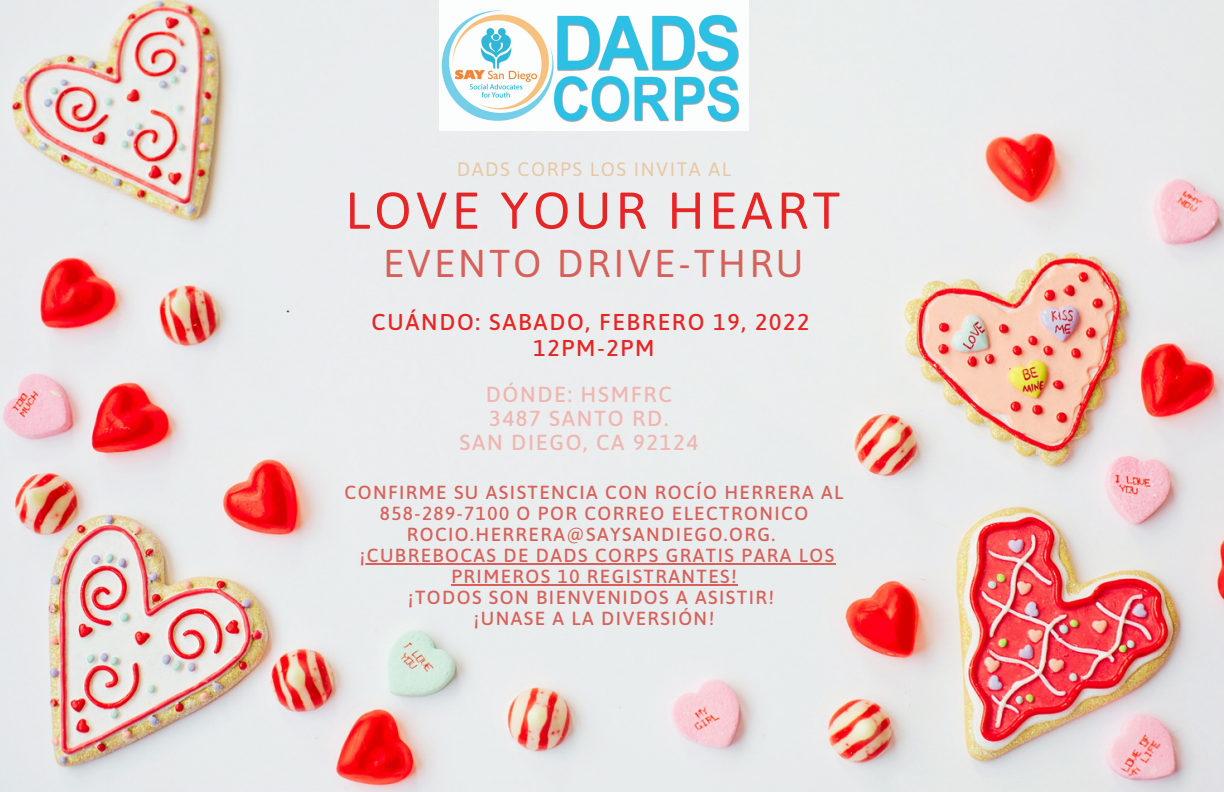
<style>
.page{position:relative;width:1224px;height:792px;background:#fff}
.page>*{position:absolute;margin:0;border:0;box-sizing:border-box;transform-origin:0 0}
.t1{font:51.6px "Asap";letter-spacing:.075em;color:#e62524}
.t2{font:38.8px "Asap";letter-spacing:.075em;color:#d7615a}
.t3{font:500 23px "Asap";letter-spacing:.075em;color:#e62524}
.t4{font:500 21.8px "Asap";letter-spacing:.075em;color:#f0b6b1}
.t5{font:19.4px "Asap";letter-spacing:.075em;color:#e7c8a4}
.t6{font:500 19px/21px "Asap";letter-spacing:.075em;color:#d7615a;text-align:center}
</style>
<div class="page">
<img style="left:0;top:0;width:1224px;height:792px">
<img style="left:440px;top:0;width:309px;height:131px">
<hr style="left:360px;top:563px;width:476px;height:2px;background:#d7615a">
<hr style="left:451px;top:584px;width:287px;height:2px;background:#d7615a">
<p class="t5" style="left:457px;top:158px;width:276px">DADS CORPS LOS INVITA AL</p>
<p class="t1" style="left:345px;top:181px;width:497px">LOVE YOUR HEART</p>
<p class="t2" style="left:383px;top:240px;width:422px">EVENTO DRIVE-THRU</p>
<p class="t3" style="left:371px;top:309px;width:439px">CUÁNDO: SABADO, FEBRERO 19, 2022</p>
<p class="t3" style="left:533px;top:334px;width:123px">12PM-2PM</p>
<p class="t4" style="left:486px;top:382px;width:188px">DÓNDE: HSMFRC</p>
<p class="t4" style="left:489px;top:406px;width:181px">3487 SANTO RD.</p>
<p class="t4" style="left:459px;top:430px;width:240px">SAN DIEGO, CA 92124</p>
<p class="t6" style="left:345px;top:481px;width:500px">CONFIRME SU ASISTENCIA CON ROCÍO HERRERA AL<br>858-289-7100 O POR CORREO ELECTRONICO<br>ROCIO.HERRERA@SAYSANDIEGO.ORG.</p>
<p class="t6" style="left:360px;top:544px;width:476px">¡CUBREBOCAS DE DADS CORPS GRATIS PARA LOS<br>PRIMEROS 10 REGISTRANTES!</p>
<p class="t6" style="left:408px;top:586px;width:368px">¡TODOS SON BIENVENIDOS A ASISTIR!</p>
<p class="t6" style="left:474px;top:607px;width:242px">¡UNASE A LA DIVERSIÓN!</p>
</div>
